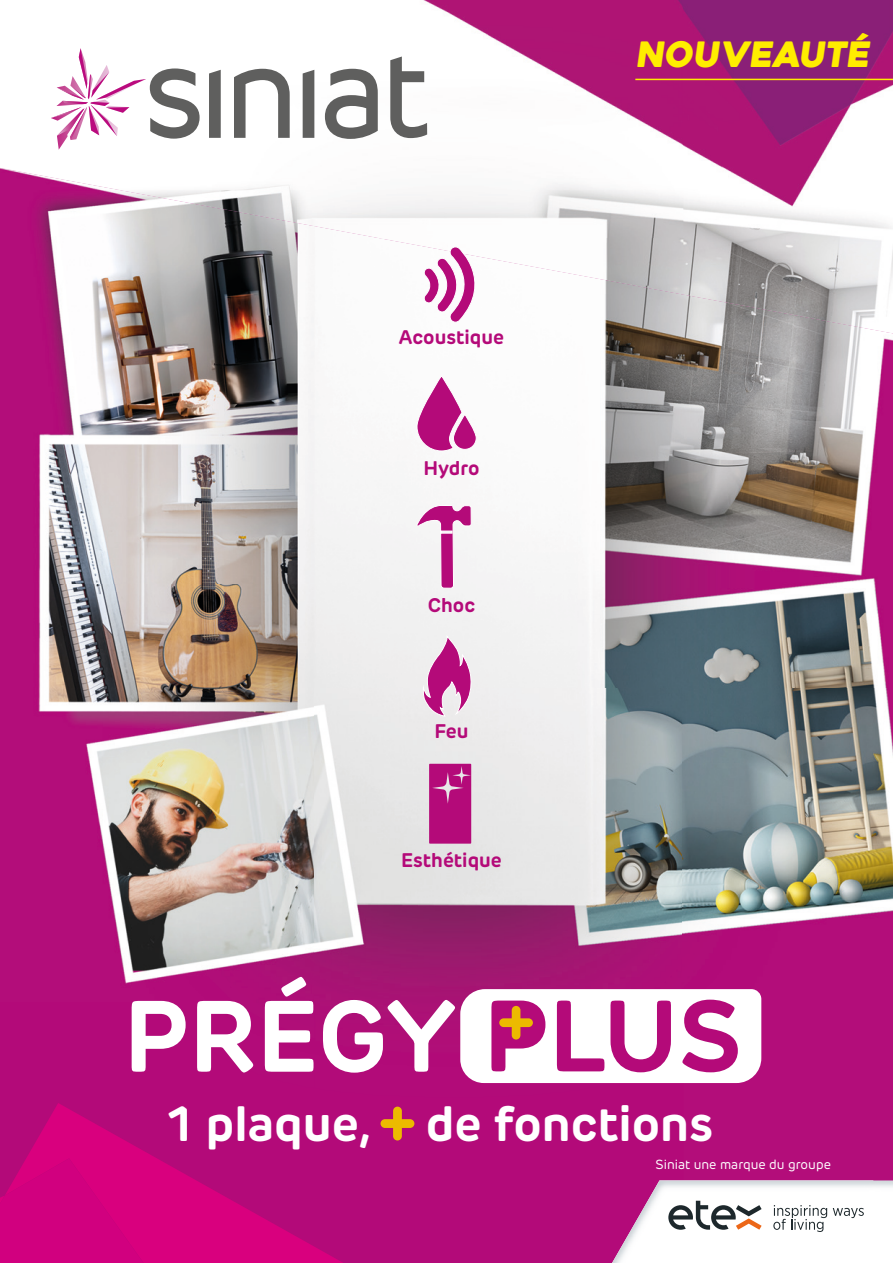
<style>
.page{position:relative;width:893px;height:1263px;background:#fff}
.page>*{position:absolute;margin:0;border:0;box-sizing:border-box;transform-origin:0 0}
.t1{font:700 48.45px "New Rubrik Edge";color:#fff}
.t2{font:34.8px "Heavitas";color:#ffed00}
.t3{font:700 19.5px "New Rubrik Edge";color:#b40a79}
.t4{font:13.05px "New Rubrik Edge";color:#fff}
</style>
<div class="page">
<img style="left:220px;top:0;width:463px;height:190px">
<img style="left:683px;top:0;width:210px;height:275px">
<img style="left:315px;top:190px;width:368px;height:48px">
<img style="left:606px;top:238px;width:77px;height:37px">
<img style="left:0;top:168px;width:315px;height:990px">
<img style="left:578px;top:275px;width:315px;height:414px">
<img style="left:315px;top:689px;width:578px;height:574px">
<img style="left:873px;top:1180px;width:20px;height:83px">
<svg style="left:612px;top:1180px;width:261px;height:83px"></svg>
<svg style="left:325px;top:69px;width:53px;height:70px"></svg>
<svg style="left:209px;top:70px;width:12px;height:68px"></svg>
<svg style="left:234px;top:69px;width:56px;height:69px"></svg>
<svg style="left:303px;top:70px;width:11px;height:68px"></svg>
<svg style="left:390px;top:57px;width:37px;height:81px"></svg>
<svg style="left:51px;top:48px;width:149px;height:102px"></svg>
<svg style="left:132px;top:1001px;width:54px;height:71px"></svg>
<svg style="left:197px;top:1001px;width:56px;height:71px"></svg>
<svg style="left:265px;top:977px;width:48px;height:95px"></svg>
<svg style="left:323px;top:989px;width:438px;height:94px"></svg>
<svg style="left:453px;top:414px;width:23px;height:35px"></svg>
<div style="left:453px;top:414px;width:23px;height:36px;border:1px solid #fff;border-radius:11px"></div>
<hr style="left:635px;top:79px;width:258px;height:1px;background:#ffed00">
<svg style="left:381px;top:1106px;width:33px;height:34px"></svg>
<svg style="left:423px;top:636px;width:49px;height:81px"></svg>
<svg style="left:417px;top:376px;width:45px;height:75px"></svg>
<svg style="left:423px;top:246px;width:57px;height:77px"></svg>
<svg style="left:416px;top:505px;width:56px;height:116px"></svg>
<svg style="left:429px;top:764px;width:42px;height:80px;background:#b6167f"></svg>
<img style="left:5px;top:1103px;width:339px;height:160px">
<div style="left:0;top:1158px;width:144px;height:105px;background:#d1007f"></div>
<p class="t3" style="left:399px;top:325px;width:107px">Acoustique</p>
<p class="t3" style="left:423px;top:456px;width:58px">Hydro</p>
<p class="t3" style="left:428px;top:593px;width:49px">Choc</p>
<p class="t3" style="left:434px;top:719px;width:36px">Feu</p>
<p class="t3" style="left:401px;top:847px;width:102px">Esthétique</p>
<h2 class="t2" style="left:635px;top:33px;width:242px">NOUVEAUTÉ</h2>
<h1 class="t1" style="left:165px;top:1093px;width:550px">1 plaque, de fonctions</h1>
<p class="t4" style="left:656px;top:1157px;width:177px">Siniat une marque du groupe</p>
</div>
